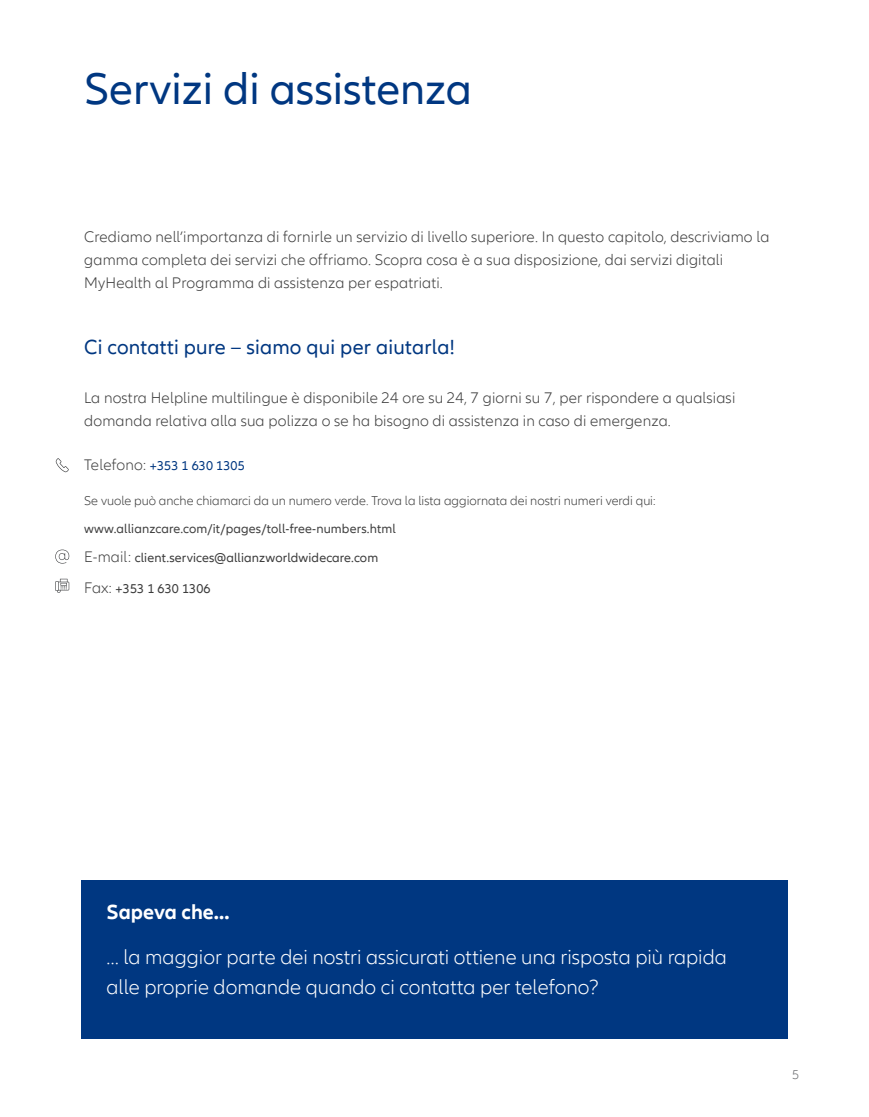
<style>
.page{position:relative;width:869px;height:1117px;background:#fff}
.page>*{position:absolute;margin:0;border:0;box-sizing:border-box;transform-origin:0 0}
.t1{font:45.5px "Allianz Neo";color:#003781}
.t2{font:300 21px/29.8px "Allianz Neo";color:#fff}
.t3{font:21px "Allianz Neo";letter-spacing:.01em;color:#003781}
.t4{font:700 21px "Allianz Neo";color:#fff}
.t5{font:300 15.75px/22.8px "Allianz Neo";letter-spacing:.01em;color:#3c3c3c}
.t6{font:300 13.12px "Allianz Neo";color:#3c3c3c}
.t7{font:13.12px "Allianz Neo";letter-spacing:.01em;color:#3c3c3c}
.t8{font:13.12px "Allianz Neo";letter-spacing:.01em;color:#414141}
.t9{font:13.12px "Allianz Neo";letter-spacing:.01em;color:#003781}
.t10{font:300 13.12px "Allianz Neo";color:#6c6e71}
.s1{font-weight:300;font-size:15.75px;color:#414141}
</style>
<div class="page">
<svg style="left:56px;top:458px;width:13px;height:14px"></svg>
<svg style="left:55px;top:549px;width:14px;height:14px"></svg>
<svg style="left:56px;top:578px;width:13px;height:14px"></svg>
<div style="left:81px;top:880px;width:706px;height:158px;background:#003781"></div>
<h1 class="t1" style="left:84px;top:61px;width:389px">Servizi di assistenza</h1>
<p class="t5" style="left:84px;top:226px;width:686px">Crediamo nell’importanza di fornirle un servizio di livello superiore. In questo capitolo, descriviamo la gamma completa dei servizi che offriamo. Scopra cosa è a sua disposizione, dai servizi digitali<br>MyHealth al Programma di assistenza per espatriati.</p>
<h2 class="t3" style="left:84px;top:334px;width:371px">Ci contatti pure – siamo qui per aiutarla!</h2>
<p class="t5" style="left:84px;top:386px;width:652px">La nostra Helpline multilingue è disponibile 24 ore su 24, 7 giorni su 7, per rispondere a qualsiasi domanda relativa alla sua polizza o se ha bisogno di assistenza in caso di emergenza.</p>
<p class="t9" style="left:84px;top:458px;width:162px"><span class="s1">Telefono:</span> +353 1 630 1305</p>
<p class="t6" style="left:84px;top:492px;width:572px">Se vuole può anche chiamarci da un numero verde. Trova la lista aggiornata dei nostri numeri verdi qui:</p>
<p class="t8" style="left:84px;top:520px;width:313px">www.allianzcare.com/it/pages/toll-free-numbers.html</p>
<p class="t7" style="left:84px;top:549px;width:295px"><span class="s1">E-mail:</span> client.services@allianzworldwidecare.com</p>
<p class="t7" style="left:84px;top:580px;width:128px"><span class="s1">Fax:</span> +353 1 630 1306</p>
<h2 class="t4" style="left:106px;top:899px;width:125px">Sapeva che…</h2>
<h2 class="t2" style="left:106px;top:942px;width:621px">… la maggior parte dei nostri assicurati ottiene una risposta più rapida alle proprie domande quando ci contatta per telefono?</h2>
<p class="t10" style="left:791px;top:1066px;width:9px">5</p>
</div>
